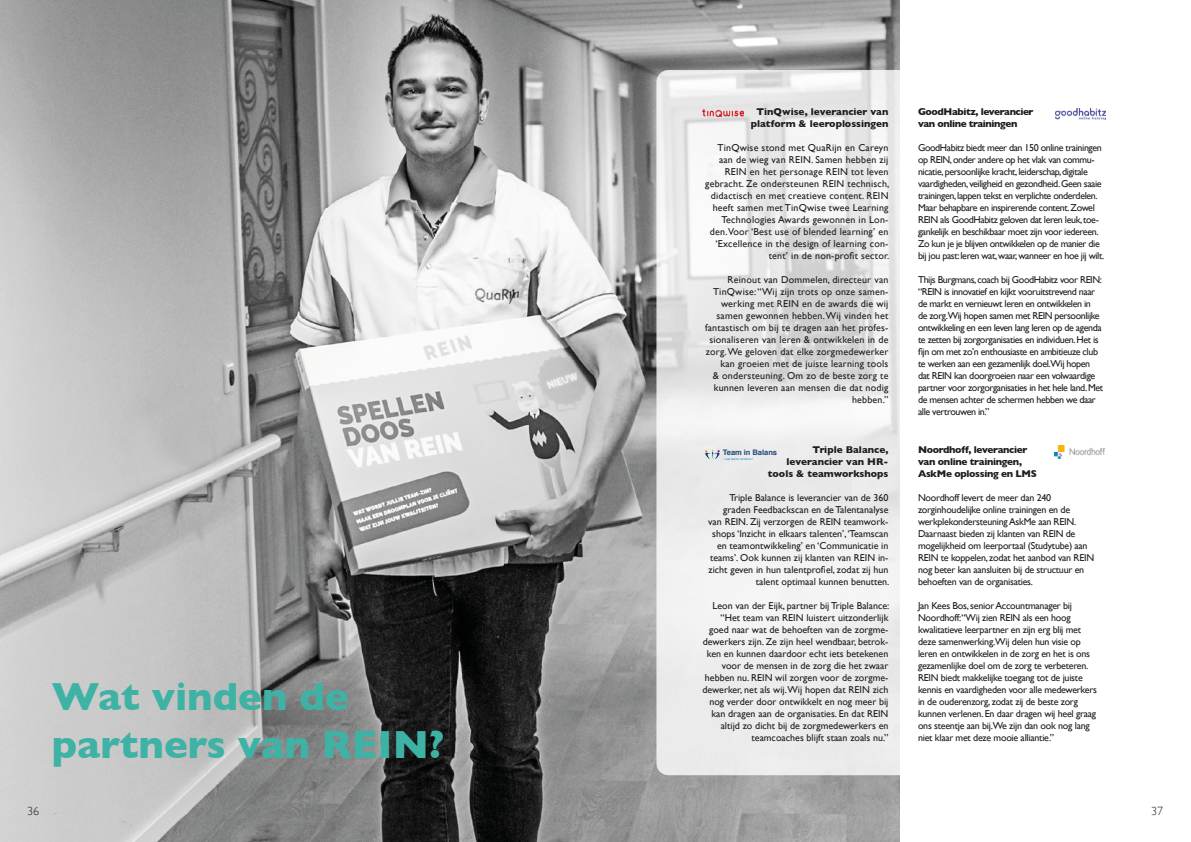
<style>
.page{position:relative;width:1191px;height:842px;background:#fff}
.page>*{position:absolute;margin:0;border:0;box-sizing:border-box;transform-origin:0 0}
.t1{font:700 40px/48px "Gill Sans";color:#3eb3a5}
.t2{font:300 12px "Gill Sans";color:#1d1d1b}
.t3{font:10px/12px "Gill Sans";letter-spacing:-.025em;color:#1d1d1b}
.t4{font:10px/12px "Gill Sans";color:#1d1d1b;text-align:right}
.t5{font:10px/12px "Gill Sans";letter-spacing:.02em;color:#1d1d1b;text-align:right}
.t6{font:700 10px/12px "Gill Sans";letter-spacing:-.025em;color:#1d1d1b}
.t7{font:700 10px/12px "Gill Sans";color:#1d1d1b;text-align:right}
.t8{font:700 7.6px "Helvetica";letter-spacing:-.01em;color:#234b76}
</style>
<div class="page">
<img style="left:0;top:0;width:899px;height:842px">
<svg style="left:656px;top:70px;width:255px;height:705px;fill:#ececec"></svg>
<img style="left:702px;top:109px;width:41px;height:8px">
<img style="left:1055px;top:108px;width:50px;height:12px">
<svg style="left:704px;top:449px;width:49px;height:12px"></svg>
<img style="left:1054px;top:445px;width:50px;height:13px">
<h1 class="t1" style="left:52px;top:671px;width:394px">Wat vinden de partners van REIN?</h1>
<p class="t2" style="left:27px;top:801px;width:13px">36</p>
<p class="t7" style="left:751px;top:105px;width:139px;text-align:center">TinQwise, leverancier van platform &amp; leeroplossingen</p>
<p class="t5" style="left:705px;top:141px;width:186px">TinQwise stond met QuaRijn en Careyn aan de wieg van REIN. Samen hebben zij REIN en het personage REIN tot leven gebracht. Ze ondersteunen REIN technisch, didactisch en met creatieve content. REIN heeft samen met TinQwise twee Learning Technologies Awards gewonnen in Lon&shy;den.Voor ‘Best use of blended learning’ en ‘Excellence in the design of learning con&shy;tent’ in de non-profit sector.</p>
<p class="t5" style="left:705px;top:273px;width:185px">Reinout van Dommelen, directeur van TinQwise: “Wij zijn trots op onze samen&shy;werking met REIN en de awards die wij samen gewonnen hebben. Wij vinden het fantastisch om bij te dragen aan het profes&shy;sionaliseren van leren &amp; ontwikkelen in de zorg. We geloven dat elke zorgmedewerker kan groeien met de juiste learning tools<br>&amp; ondersteuning. Om zo de beste zorg te kunnen leveren aan mensen die dat nodig hebben.”</p>
<p class="t6" style="left:918px;top:105px;width:117px">GoodHabitz, leverancier van online trainingen</p>
<p class="t3" style="left:918px;top:141px;width:188px">GoodHabitz biedt meer dan 150 online trainingen op REIN, onder andere op het vlak van commu&shy;nicatie, persoonlijke kracht, leiderschap, digitale vaardigheden, veiligheid en gezondheid. Geen saaie trainingen, lappen tekst en verplichte onderdelen.<br>Maar behapbare en inspirerende content. Zowel REIN als GoodHabitz geloven dat leren leuk, toe&shy;gankelijk en beschikbaar moet zijn voor iedereen.<br>Zo kun je je blijven ontwikkelen op de manier die bij jou past: leren wat, waar, wanneer en hoe jij wilt.</p>
<p class="t3" style="left:918px;top:273px;width:187px">Thijs Burgmans, coach bij GoodHabitz voor REIN: “REIN is innovatief en kijkt vooruitstrevend naar de markt en vernieuwt leren en ontwikkelen in<br>de zorg.Wij hopen samen met REIN persoonlijke ontwikkeling en een leven lang leren op de agenda te zetten bij zorgorganisaties en individuen. Het is fijn om met zo’n enthousiaste en ambitieuze club te werken aan een gezamenlijk doel.Wij hopen dat REIN kan doorgroeien naar een volwaardige partner voor zorgorganisaties in het hele land. Met de mensen achter de schermen hebben we daar alle vertrouwen in.”</p>
<p class="t7" style="left:768px;top:443px;width:122px">Triple Balance, leverancier van HR&shy;tools &amp; teamworkshops</p>
<p class="t4" style="left:708px;top:491px;width:183px">Triple Balance is leverancier van de 360 graden Feedbackscan en de Talentanalyse van REIN. Zij verzorgen de REIN teamwork&shy;shops ‘Inzicht in elkaars talenten’, ‘Teamscan en teamontwikkeling’ en ‘Communicatie in teams’. Ook kunnen zij klanten van REIN in&shy;zicht geven in hun talentprofiel, zodat zij hun talent optimaal kunnen benutten.</p>
<p class="t4" style="left:702px;top:599px;width:188px">Leon van der Eijk, partner bij Triple Balance: “Het team van REIN luistert uitzonderlijk goed naar wat de behoeften van de zorgme&shy;dewerkers zijn. Ze zijn heel wendbaar, betrok&shy;ken en kunnen daardoor echt iets betekenen voor de mensen in de zorg die het zwaar hebben nu. REIN wil zorgen voor de zorgme&shy;dewerker, net als wij.Wij hopen dat REIN zich nog verder door ontwikkelt en nog meer bij kan dragen aan de organisaties. En dat REIN altijd zo dicht bij de zorgmedewerkers en teamcoaches blijft staan zoals nu.”</p>
<p class="t8" style="left:723px;top:446px;width:56px">Team in Balans</p>
<p class="t6" style="left:918px;top:443px;width:120px">Noordhoff, leverancier van online trainingen,<br>AskMe oplossing en LMS</p>
<p class="t3" style="left:918px;top:491px;width:178px">Noordhoff levert de meer dan 240 zorginhoudelijke online trainingen en de werkplekondersteuning AskMe aan REIN.<br>Daarnaast bieden zij klanten van REIN de mogelijkheid om leerportaal (Studytube) aan REIN te koppelen, zodat het aanbod van REIN nog beter kan aansluiten bij de structuur en behoeften van de organisaties.</p>
<p class="t3" style="left:918px;top:599px;width:180px">Jan Kees Bos, senior Accountmanager bij Noordhoff:“Wij zien REIN als een hoog kwalitatieve leerpartner en zijn erg blij met deze samenwerking.Wij delen hun visie op leren en ontwikkelen in de zorg en het is ons gezamenlijke doel om de zorg te verbeteren.<br>REIN biedt makkelijke toegang tot de juiste kennis en vaardigheden voor alle medewerkers in de ouderenzorg, zodat zij de beste zorg kunnen verlenen. En daar dragen wij heel graag ons steentje aan bij.We zijn dan ook nog lang niet klaar met deze mooie alliantie.”</p>
<p class="t2" style="left:1151px;top:801px;width:13px">37</p>
</div>
